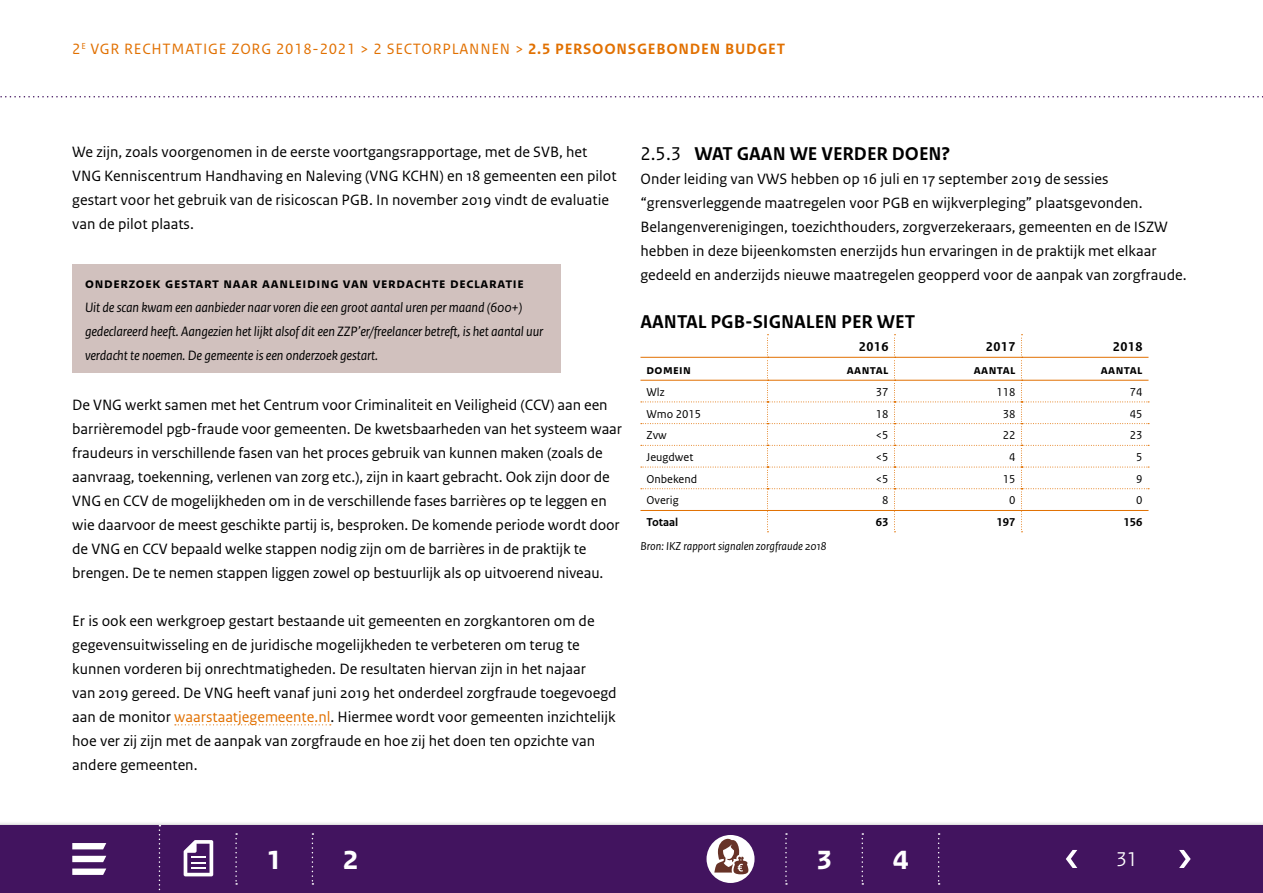
<style>
.page{position:relative;width:1263px;height:893px;background:#fff}
.page>*{position:absolute;margin:0;border:0;box-sizing:border-box;transform-origin:0 0}
.t1{font:700 36px "Rijksoverheid Sans Heading";color:#fff}
.t2{font:21px "Rijksoverheid Sans Heading";color:#fff}
.t3{font:700 19.5px "Rijksoverheid Sans Text";color:#000}
.t4{font:15.75px/24px "Rijksoverheid Sans Text";color:#000}
.t5{font:15.75px "Rijksoverheid Sans Text";letter-spacing:.05em;color:#e17000}
.t6{font:700 15px "Rijksoverheid Sans Text";letter-spacing:.05em;color:#000}
.t7{font:italic 14.25px/24px "Rijksoverheid Sans Text";letter-spacing:-.01em;color:#000}
.t8{font:700 13.5px "Rijksoverheid Sans Text";letter-spacing:.03em;color:#000}
.t9{font:12px "Rijksoverheid Sans Text";color:#000}
.t10{font:italic 12px "Rijksoverheid Sans Text";color:#000}
.t11{font:700 12px "Rijksoverheid Sans Text";color:#000}
.s1{font-weight:700}
.s2{color:#e17000}
.s3{font-weight:400}
</style>
<div class="page">
<div style="left:0;top:821px;width:1263px;height:72px;background:#000;opacity:.3"></div>
<div style="left:0;top:825px;width:1263px;height:68px;background:#42145f"></div>
<svg style="left:1066px;top:850px;width:11px;height:18px"></svg>
<svg style="left:72px;top:843px;width:34px;height:6px"></svg>
<svg style="left:72px;top:856px;width:34px;height:6px"></svg>
<svg style="left:72px;top:868px;width:34px;height:7px"></svg>
<svg style="left:1179px;top:850px;width:12px;height:18px"></svg>
<svg style="left:0;top:96px;width:1263px;height:2px"></svg>
<svg style="left:785px;top:833px;width:2px;height:52px"></svg>
<svg style="left:861px;top:833px;width:2px;height:52px"></svg>
<svg style="left:938px;top:833px;width:2px;height:52px"></svg>
<svg style="left:159px;top:825px;width:1px;height:66px"></svg>
<svg style="left:184px;top:840px;width:29px;height:36px"></svg>
<svg style="left:312px;top:833px;width:1px;height:52px"></svg>
<svg style="left:235px;top:833px;width:2px;height:52px"></svg>
<svg style="left:175px;top:724px;width:156px;height:1px"></svg>
<div style="left:72px;top:264px;width:488px;height:109px;background:#d1c1be"></div>
<hr style="left:640px;top:357px;width:127px;height:1px;background:#e17000">
<hr style="left:640px;top:380px;width:127px;height:1px;background:#e17000">
<hr style="left:640px;top:510px;width:127px;height:1px;background:#e17000">
<svg style="left:641px;top:334px;width:508px;height:198px"></svg>
<div style="left:706px;top:835px;width:48px;height:48px;background:#fff;border-radius:50%"></div>
<svg style="left:714px;top:838px;width:34px;height:36px"></svg>
<p class="t5" style="left:72px;top:40px;width:714px">2<sup>E</sup> VGR RECHTMATIGE ZORG 2018-2021 &gt; 2 SECTORPLANNEN &gt; <span class="s1">2.5 PERSOONSGEBONDEN BUDGET</span></p>
<p class="t4" style="left:72px;top:140px;width:546px">We zijn, zoals voorgenomen in de eerste voortgangsrapportage, met de SVB, het VNG Kenniscentrum Handhaving en Naleving (VNG KCHN) en 18 gemeenten een pilot gestart voor het gebruik van de risicoscan PGB. In november 2019 vindt de evaluatie van de pilot plaats.</p>
<p class="t6" style="left:85px;top:275px;width:440px">onderzoek gestart naar aanleiding van verdachte declaratie</p>
<p class="t7" style="left:85px;top:296px;width:460px">Uit de scan kwam een aanbieder naar voren die een groot aantal uren per maand (600+) gedeclareerd heeft. Aangezien het lijkt alsof dit een ZZP’er/freelancer betreft, is het aantal uur verdacht te noemen. De gemeente is een onderzoek gestart.</p>
<p class="t4" style="left:72px;top:393px;width:551px">De VNG werkt samen met het Centrum voor Criminaliteit en Veiligheid (CCV) aan een barrièremodel pgb-fraude voor gemeenten. De kwetsbaarheden van het systeem waar fraudeurs in verschillende fasen van het proces gebruik van kunnen maken (zoals de aanvraag, toekenning, verlenen van zorg etc.), zijn in kaart gebracht. Ook zijn door de VNG en CCV de mogelijkheden om in de verschillende fases barrières op te leggen en wie daarvoor de meest geschikte partij is, besproken. De komende periode wordt door de VNG en CCV bepaald welke stappen nodig zijn om de barrières in de praktijk te brengen. De te nemen stappen liggen zowel op bestuurlijk als op uitvoerend niveau.</p>
<p class="t4" style="left:72px;top:609px;width:546px">Er is ook een werkgroep gestart bestaande uit gemeenten en zorgkantoren om de gegevensuitwisseling en de juridische mogelijkheden te verbeteren om terug te kunnen vorderen bij onrechtmatigheden. De resultaten hiervan zijn in het najaar<br>van 2019 gereed. De VNG heeft vanaf juni 2019 het onderdeel zorgfraude toegevoegd aan de monitor <span class="s2">waarstaatjegemeente.nl</span>. Hiermee wordt voor gemeenten inzichtelijk hoe ver zij zijn met de aanpak van zorgfraude en hoe zij het doen ten opzichte van andere gemeenten.</p>
<p class="t3" style="left:640px;top:143px;width:312px"><span class="s3">2.5.3</span> WAT GAAN WE VERDER DOEN?</p>
<p class="t4" style="left:640px;top:167px;width:548px">Onder leiding van VWS hebben op 16 juli en 17 september 2019 de sessies “grensverleggende maatregelen voor PGB en wijkverpleging” plaatsgevonden.<br>Belangenverenigingen, toezichthouders, zorgverzekeraars, gemeenten en de ISZW hebben in deze bijeenkomsten enerzijds hun ervaringen in de praktijk met elkaar gedeeld en anderzijds nieuwe maatregelen geopperd voor de aanpak van zorgfraude.</p>
<p class="t3" style="left:640px;top:311px;width:276px">AANTAL PGB-SIGNALEN PER WET</p>
<p class="t8" style="left:859px;top:339px;width:31px">2016</p>
<p class="t8" style="left:986px;top:339px;width:31px">2017</p>
<p class="t8" style="left:1113px;top:339px;width:31px">2018</p>
<p class="t8" style="left:646px;top:362px;width:46px">domein</p>
<p class="t8" style="left:847px;top:362px;width:43px">aantal</p>
<p class="t8" style="left:974px;top:362px;width:43px">aantal</p>
<p class="t8" style="left:1101px;top:362px;width:43px">aantal</p>
<p class="t9" style="left:646px;top:385px;width:20px">Wlz</p>
<p class="t9" style="left:876px;top:385px;width:14px">37</p>
<p class="t9" style="left:996px;top:385px;width:21px">118</p>
<p class="t9" style="left:1130px;top:385px;width:14px">74</p>
<p class="t9" style="left:646px;top:407px;width:56px">Wmo 2015</p>
<p class="t9" style="left:876px;top:407px;width:14px">18</p>
<p class="t9" style="left:1003px;top:407px;width:14px">38</p>
<p class="t9" style="left:1130px;top:407px;width:14px">45</p>
<p class="t9" style="left:646px;top:429px;width:22px">Zvw</p>
<p class="t9" style="left:876px;top:429px;width:14px">&lt;5</p>
<p class="t9" style="left:1003px;top:429px;width:14px">22</p>
<p class="t9" style="left:1130px;top:429px;width:14px">23</p>
<p class="t9" style="left:646px;top:450px;width:48px">Jeugdwet</p>
<p class="t9" style="left:876px;top:450px;width:14px">&lt;5</p>
<p class="t9" style="left:1009px;top:450px;width:8px">4</p>
<p class="t9" style="left:1136px;top:450px;width:8px">5</p>
<p class="t9" style="left:646px;top:472px;width:52px">Onbekend</p>
<p class="t9" style="left:876px;top:472px;width:14px">&lt;5</p>
<p class="t9" style="left:1003px;top:472px;width:14px">15</p>
<p class="t9" style="left:1136px;top:472px;width:8px">9</p>
<p class="t9" style="left:646px;top:494px;width:34px">Overig</p>
<p class="t9" style="left:882px;top:494px;width:8px">8</p>
<p class="t9" style="left:1009px;top:494px;width:8px">0</p>
<p class="t9" style="left:1136px;top:494px;width:8px">0</p>
<p class="t11" style="left:646px;top:515px;width:33px">Totaal</p>
<p class="t11" style="left:876px;top:515px;width:14px">63</p>
<p class="t11" style="left:996px;top:515px;width:20px">197</p>
<p class="t11" style="left:1123px;top:515px;width:20px">156</p>
<p class="t10" style="left:640px;top:540px;width:187px">Bron: IKZ rapport signalen zorgfraude 2018</p>
<h1 class="t1" style="left:267px;top:837px;width:17px">1</h1>
<h1 class="t1" style="left:343px;top:837px;width:17px">2</h1>
<h1 class="t1" style="left:816px;top:837px;width:17px">3</h1>
<h1 class="t1" style="left:893px;top:837px;width:17px">4</h1>
<h2 class="t2" style="left:1116px;top:847px;width:23px">31</h2>
</div>
